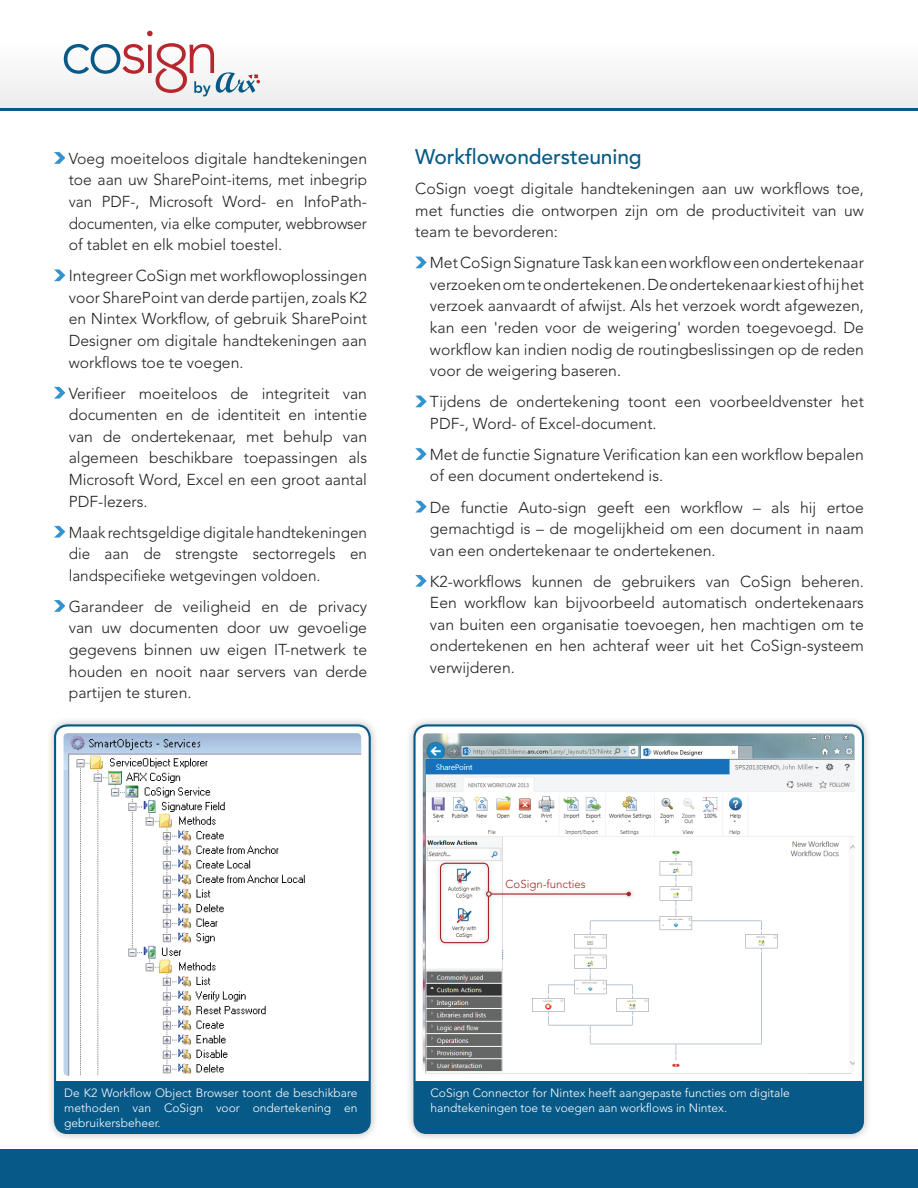
<style>
.page{position:relative;width:918px;height:1188px;background:#fff}
.page>*{position:absolute;margin:0;border:0;box-sizing:border-box;transform-origin:0 0}
.t1{font:500 21px "Avenir LT Std";letter-spacing:-.005em;color:#075a88}
.t2{font:300 15.75px/21.6px "Avenir LT Std";color:#231f20}
.t3{font:300 12px/15px "Avenir LT Std";color:#fff}
.t4{font:300 11.4px "Avenir LT Std";color:#a42623}
</style>
<div class="page">
<div style="left:0;top:1149px;width:918px;height:39px;background:#075a88"></div>
<svg style="left:0;top:30px;width:918px;height:81px"></svg>
<svg style="left:64px;top:31px;width:196px;height:65px"></svg>
<div style="left:405px;top:716px;width:473px;height:432px;background:#231f20;opacity:.3"></div>
<div style="left:415px;top:725px;width:448px;height:408px;background:#fff;border-radius:12px"></div>
<div style="left:415px;top:1081px;width:448px;height:52px;background:#075a88"></div>
<div style="left:413px;top:724px;width:451px;height:410px;border:2px solid #075a88;border-radius:12px"></div>
<div style="left:46px;top:716px;width:339px;height:432px;background:#231f20;opacity:.3"></div>
<div style="left:55px;top:725px;width:315px;height:408px;background:#fff;border-radius:12px"></div>
<div style="left:55px;top:1081px;width:315px;height:52px;background:#075a88"></div>
<div style="left:54px;top:724px;width:317px;height:410px;border:2px solid #075a88;border-radius:12px"></div>
<img style="left:423px;top:733px;width:432px;height:340px">
<img style="left:64px;top:733px;width:297px;height:343px">
<svg style="left:415px;top:257px;width:12px;height:11px"></svg>
<svg style="left:415px;top:396px;width:12px;height:11px"></svg>
<svg style="left:415px;top:448px;width:12px;height:12px"></svg>
<svg style="left:415px;top:501px;width:12px;height:12px"></svg>
<svg style="left:415px;top:575px;width:12px;height:12px"></svg>
<div style="left:435px;top:858px;width:65px;height:96px;background:#231f20;opacity:.3"></div>
<div style="left:440px;top:863px;width:49px;height:80px;border:1px solid #a42623;border-radius:5px"></div>
<svg style="left:54px;top:152px;width:11px;height:12px"></svg>
<svg style="left:54px;top:269px;width:11px;height:12px"></svg>
<svg style="left:54px;top:387px;width:11px;height:12px"></svg>
<svg style="left:54px;top:526px;width:11px;height:12px"></svg>
<svg style="left:54px;top:600px;width:11px;height:12px"></svg>
<div style="left:481px;top:887px;width:161px;height:20px;background:#fdfdfd"></div>
<hr style="left:491px;top:893px;width:138px;height:2px;background:#a42623">
<svg style="left:486px;top:891px;width:6px;height:6px"></svg>
<svg style="left:627px;top:892px;width:4px;height:4px"></svg>
<p class="t2" style="left:69px;top:148px;width:300px">Voeg moeiteloos digitale handtekeningen toe aan uw SharePoint-items, met inbegrip</p>
<p class="t2" style="left:69px;top:212px;width:300px">documenten, via elke computer, webbrowser</p>
<p class="t2" style="left:149px;top:191px;width:65px">Microsoft</p>
<p class="t2" style="left:304px;top:191px;width:65px">InfoPath-</p>
<p class="t2" style="left:223px;top:191px;width:45px">Word-</p>
<p class="t2" style="left:102px;top:191px;width:39px">PDF-,</p>
<p class="t2" style="left:69px;top:191px;width:25px">van</p>
<p class="t2" style="left:69px;top:229px;width:300px;line-height:31px">of tablet en elk mobiel toestel.<br>Integreer CoSign met workflowoplossingen</p>
<p class="t2" style="left:69px;top:287px;width:300px;text-align:justify">voor SharePoint van derde partijen, zoals K2 en Nintex Workflow, of gebruik SharePoint Designer om digitale handtekeningen aan workflows toe te voegen.</p>
<p class="t2" style="left:343px;top:382px;width:26px">van</p>
<p class="t2" style="left:276px;top:191px;width:19px">en</p>
<p class="t2" style="left:69px;top:382px;width:59px">Verifieer</p>
<p class="t2" style="left:139px;top:382px;width:80px">moeiteloos</p>
<p class="t2" style="left:230px;top:382px;width:20px">de</p>
<p class="t2" style="left:262px;top:382px;width:70px">integriteit</p>
<p class="t2" style="left:69px;top:404px;width:91px">documenten</p>
<p class="t2" style="left:166px;top:404px;width:19px">en</p>
<p class="t2" style="left:191px;top:404px;width:20px">de</p>
<p class="t2" style="left:218px;top:404px;width:64px">identiteit</p>
<p class="t2" style="left:289px;top:404px;width:19px">en</p>
<p class="t2" style="left:314px;top:404px;width:55px">intentie</p>
<p class="t2" style="left:69px;top:426px;width:26px">van</p>
<p class="t2" style="left:103px;top:426px;width:20px">de</p>
<p class="t2" style="left:131px;top:426px;width:107px">ondertekenaar,</p>
<p class="t2" style="left:246px;top:426px;width:29px">met</p>
<p class="t2" style="left:284px;top:426px;width:51px">behulp</p>
<p class="t2" style="left:343px;top:426px;width:26px">van</p>
<p class="t2" style="left:69px;top:447px;width:300px">algemeen<br>Microsoft Word, Excel en een groot aantal<br>PDF-lezers.</p>
<p class="t2" style="left:69px;top:521px;width:300px;text-align:right">Maakrechtsgeldigedigitalehandtekeningen en</p>
<p class="t2" style="left:149px;top:447px;width:86px">beschikbare</p>
<p class="t2" style="left:348px;top:447px;width:20px">als</p>
<p class="t2" style="left:244px;top:447px;width:96px">toepassingen</p>
<p class="t2" style="left:69px;top:543px;width:253px">die<br>landspecifieke wetgevingen voldoen.</p>
<p class="t2" style="left:318px;top:596px;width:50px">privacy</p>
<p class="t2" style="left:143px;top:543px;width:19px">de</p>
<p class="t2" style="left:253px;top:543px;width:84px">sectorregels</p>
<p class="t2" style="left:176px;top:543px;width:64px">strengste</p>
<p class="t2" style="left:105px;top:543px;width:26px">aan</p>
<p class="t2" style="left:69px;top:596px;width:76px">Garandeer</p>
<p class="t2" style="left:154px;top:596px;width:20px">de</p>
<p class="t2" style="left:183px;top:596px;width:69px">veiligheid</p>
<p class="t2" style="left:289px;top:596px;width:20px">de</p>
<p class="t2" style="left:261px;top:596px;width:19px">en</p>
<p class="t2" style="left:69px;top:617px;width:26px">van</p>
<p class="t2" style="left:101px;top:617px;width:21px">uw</p>
<p class="t2" style="left:130px;top:617px;width:91px">documenten</p>
<p class="t2" style="left:227px;top:617px;width:35px">door</p>
<p class="t2" style="left:269px;top:617px;width:21px">uw</p>
<p class="t2" style="left:297px;top:617px;width:71px">gevoelige</p>
<p class="t2" style="left:69px;top:639px;width:70px">gegevens</p>
<p class="t2" style="left:144px;top:639px;width:50px">binnen</p>
<p class="t2" style="left:200px;top:639px;width:21px">uw</p>
<p class="t2" style="left:227px;top:639px;width:41px">eigen</p>
<p class="t2" style="left:274px;top:639px;width:73px">IT-netwerk</p>
<p class="t2" style="left:353px;top:639px;width:16px">te</p>
<p class="t2" style="left:69px;top:660px;width:124px">houden<br>partijen te sturen.</p>
<p class="t2" style="left:155px;top:660px;width:38px">nooit</p>
<p class="t2" style="left:130px;top:660px;width:19px">en</p>
<p class="t2" style="left:199px;top:660px;width:32px">naar</p>
<p class="t2" style="left:237px;top:660px;width:50px">servers</p>
<p class="t2" style="left:294px;top:660px;width:26px">van</p>
<p class="t2" style="left:325px;top:660px;width:43px">derde</p>
<h1 class="t1" style="left:415px;top:145px;width:228px">Workflowondersteuning</h1>
<p class="t2" style="left:415px;top:178px;width:450px;text-align:right">CoSign voegt digitale handtekeningen aan uw workflows toe, uw</p>
<p class="t2" style="left:450px;top:200px;width:56px">functies</p>
<p class="t2" style="left:512px;top:200px;width:24px">die</p>
<p class="t2" style="left:686px;top:200px;width:20px">de</p>
<p class="t2" style="left:712px;top:200px;width:95px">productiviteit</p>
<p class="t2" style="left:625px;top:200px;width:25px">zijn</p>
<p class="t2" style="left:415px;top:200px;width:144px">met<br>team te bevorderen:</p>
<p class="t2" style="left:430px;top:252px;width:436px;text-align:justify">MetCoSignSignatureTaskkaneenworkfloweenondertekenaar verzoekenomteondertekenen.Deondertekenaarkiestofhijhet verzoek aanvaardt of afwijst. Als het verzoek wordt afgewezen, kan een 'reden voor de weigering' worden toegevoegd. De workflow kan indien nodig de routingbeslissingen op de reden voor de weigering baseren.</p>
<p class="t2" style="left:841px;top:391px;width:24px">het</p>
<p class="t2" style="left:542px;top:200px;width:78px">ontworpen</p>
<p class="t2" style="left:656px;top:200px;width:24px">om</p>
<p class="t2" style="left:812px;top:200px;width:26px">van</p>
<p class="t2" style="left:430px;top:391px;width:228px">Tijdens<br>PDF-, Word- of Excel-document.</p>
<p class="t2" style="left:430px;top:444px;width:436px">Met de functie Signature Verification kan een workflow bepalen of een document ondertekend is.</p>
<p class="t2" style="left:827px;top:496px;width:39px">ertoe</p>
<p class="t2" style="left:490px;top:391px;width:20px">de</p>
<p class="t2" style="left:517px;top:391px;width:104px">ondertekening</p>
<p class="t2" style="left:710px;top:391px;width:124px">voorbeeldvenster</p>
<p class="t2" style="left:628px;top:391px;width:39px">toont</p>
<p class="t2" style="left:675px;top:391px;width:28px">een</p>
<p class="t2" style="left:461px;top:496px;width:49px">functie</p>
<p class="t2" style="left:597px;top:496px;width:39px">geeft</p>
<p class="t2" style="left:681px;top:496px;width:63px">workflow</p>
<p class="t2" style="left:771px;top:496px;width:20px">als</p>
<p class="t2" style="left:800px;top:496px;width:18px">hij</p>
<p class="t2" style="left:430px;top:496px;width:435px">De<br>gemachtigd is – de mogelijkheid om een document in naam van een ondertekenaar te ondertekenen.</p>
<p class="t2" style="left:802px;top:571px;width:64px">beheren.</p>
<p class="t2" style="left:518px;top:496px;width:70px">Auto-sign</p>
<p class="t2" style="left:644px;top:496px;width:28px">een</p>
<p class="t2" style="left:753px;top:496px;width:9px">–</p>
<p class="t2" style="left:430px;top:571px;width:93px">K2-workflows</p>
<p class="t2" style="left:532px;top:571px;width:53px">kunnen</p>
<p class="t2" style="left:593px;top:571px;width:20px">de</p>
<p class="t2" style="left:622px;top:571px;width:76px">gebruikers</p>
<p class="t2" style="left:740px;top:571px;width:53px">CoSign</p>
<p class="t2" style="left:706px;top:571px;width:26px">van</p>
<p class="t2" style="left:464px;top:592px;width:63px">workflow</p>
<p class="t2" style="left:534px;top:592px;width:26px">kan</p>
<p class="t2" style="left:566px;top:592px;width:90px">bijvoorbeeld</p>
<p class="t2" style="left:662px;top:592px;width:87px">automatisch</p>
<p class="t2" style="left:755px;top:592px;width:111px">ondertekenaars</p>
<p class="t2" style="left:430px;top:592px;width:436px">Een<br>van buiten een organisatie toevoegen, hen machtigen om te ondertekenen en hen achteraf weer uit het CoSign-systeem verwijderen.</p>
<p class="t4" style="left:506px;top:877px;width:82px">CoSign-functies</p>
<p class="t3" style="left:64px;top:1085px;width:295px;text-align:right">De K2 Workflow Object Browser toont de beschikbare en</p>
<p class="t3" style="left:64px;top:1100px;width:98px">methoden gebruikersbeheer.</p>
<p class="t3" style="left:253px;top:1100px;width:80px">ondertekening</p>
<p class="t3" style="left:164px;top:1100px;width:41px">CoSign</p>
<p class="t3" style="left:133px;top:1100px;width:20px">van</p>
<p class="t3" style="left:216px;top:1100px;width:25px">voor</p>
<p class="t3" style="left:431px;top:1085px;width:361px">CoSign Connector for Nintex heeft aangepaste functies om digitale handtekeningen toe te voegen aan workflows in Nintex.</p>
</div>
